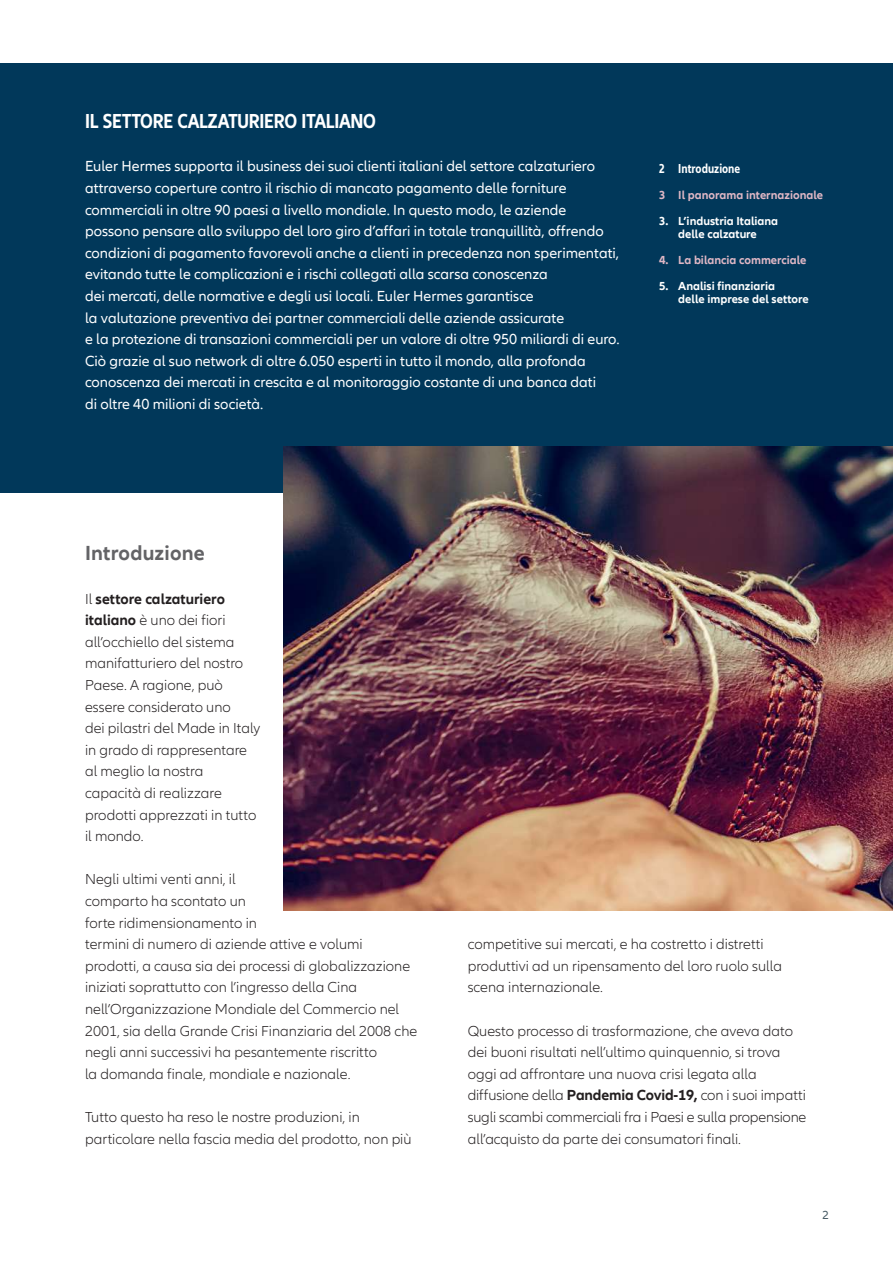
<style>
.page{position:relative;width:893px;height:1263px;background:#fff}
.page>*{position:absolute;margin:0;border:0;box-sizing:border-box;transform-origin:0 0}
.t1{font:700 condensed 21px "Allianz Neo";letter-spacing:-.015em;color:#fff}
.t2{font:700 21px "Allianz Neo";letter-spacing:.01em;color:#636366}
.t3{font:300 15px/21.6px "Allianz Neo";color:#231f20}
.t4{font:15px/21.6px "Allianz Neo";color:#fff}
.t5{font:700 condensed 13.5px "Allianz Neo";color:#fff}
.t6{font:700 12px/13px "Allianz Neo";color:#fff;text-align:center}
.t7{font:700 12px "Allianz Neo";color:#dfb7c5}
.t8{font:12px "Allianz Neo";color:#465a64}
.s1{font-weight:700}
</style>
<div class="page">
<div style="left:0;top:64px;width:893px;height:429px;background:#01385a"></div>
<img style="left:283px;top:446px;width:610px;height:464px">
<h1 class="t1" style="left:85px;top:109px;width:292px">IL SETTORE CALZATURIERO ITALIANO</h1>
<p class="t4" style="left:85px;top:156px;width:536px">Euler Hermes supporta il business dei suoi clienti italiani del settore calzaturiero attraverso coperture contro il rischio di mancato pagamento delle forniture commerciali in oltre 90 paesi a livello mondiale. In questo modo, le aziende possono pensare allo sviluppo del loro giro d’affari in totale tranquillità, offrendo condizioni di pagamento favorevoli anche a clienti in precedenza non sperimentati, evitando tutte le complicazioni e i rischi collegati alla scarsa conoscenza<br>dei mercati, delle normative e degli usi locali. Euler Hermes garantisce<br>la valutazione preventiva dei partner commerciali delle aziende assicurate<br>e la protezione di transazioni commerciali per un valore di oltre 950 miliardi di euro.<br>Ciò grazie al suo network di oltre 6.050 esperti in tutto il mondo, alla profonda conoscenza dei mercati in crescita e al monitoraggio costante di una banca dati<br>di oltre 40 milioni di società.</p>
<p class="t5" style="left:659px;top:160px;width:83px">2 Introduzione</p>
<p class="t7" style="left:659px;top:187px;width:166px">3 Il panorama internazionale</p>
<p class="t6" style="left:659px;top:214px;width:121px">3. L’industria Italiana delle calzature</p>
<p class="t7" style="left:659px;top:253px;width:149px">4. La bilancia commerciale</p>
<p class="t6" style="left:678px;top:280px;width:132px;text-align:left;text-indent:-19px">5. Analisi finanziaria<br>delle imprese del settore</p>
<h1 class="t2" style="left:85px;top:540px;width:121px">Introduzione</h1>
<p class="t3" style="left:85px;top:589px;width:177px">Il <span class="s1">settore calzaturiero italiano</span> è uno dei fiori all’occhiello del sistema manifatturiero del nostro<br>Paese. A ragione, può essere considerato uno<br>dei pilastri del Made in Italy in grado di rappresentare al meglio la nostra capacità di realizzare prodotti apprezzati in tutto il mondo.</p>
<p class="t3" style="left:85px;top:870px;width:334px">Negli ultimi venti anni, il<br>comparto ha scontato un<br>forte ridimensionamento in<br>termini di numero di aziende attive e volumi prodotti, a causa sia dei processi di globalizzazione iniziati soprattutto con l’ingresso della Cina nell’Organizzazione Mondiale del Commercio nel 2001, sia della Grande Crisi Finanziaria del 2008 che negli anni successivi ha pesantemente riscritto<br>la domanda finale, mondiale e nazionale.</p>
<p class="t3" style="left:85px;top:1108px;width:328px">Tutto questo ha reso le nostre produzioni, in particolare nella fascia media del prodotto, non più</p>
<p class="t3" style="left:468px;top:935px;width:316px">competitive sui mercati, e ha costretto i distretti produttivi ad un ripensamento del loro ruolo sulla scena internazionale.</p>
<p class="t3" style="left:468px;top:1021px;width:340px">Questo processo di trasformazione, che aveva dato dei buoni risultati nell’ultimo quinquennio, si trova oggi ad affrontare una nuova crisi legata alla diffusione della <span class="s1">Pandemia Covid-19,</span> con i suoi impatti sugli scambi commerciali fra i Paesi e sulla propensione all’acquisto da parte dei consumatori finali.</p>
<p class="t8" style="left:823px;top:1207px;width:8px">2</p>
</div>
